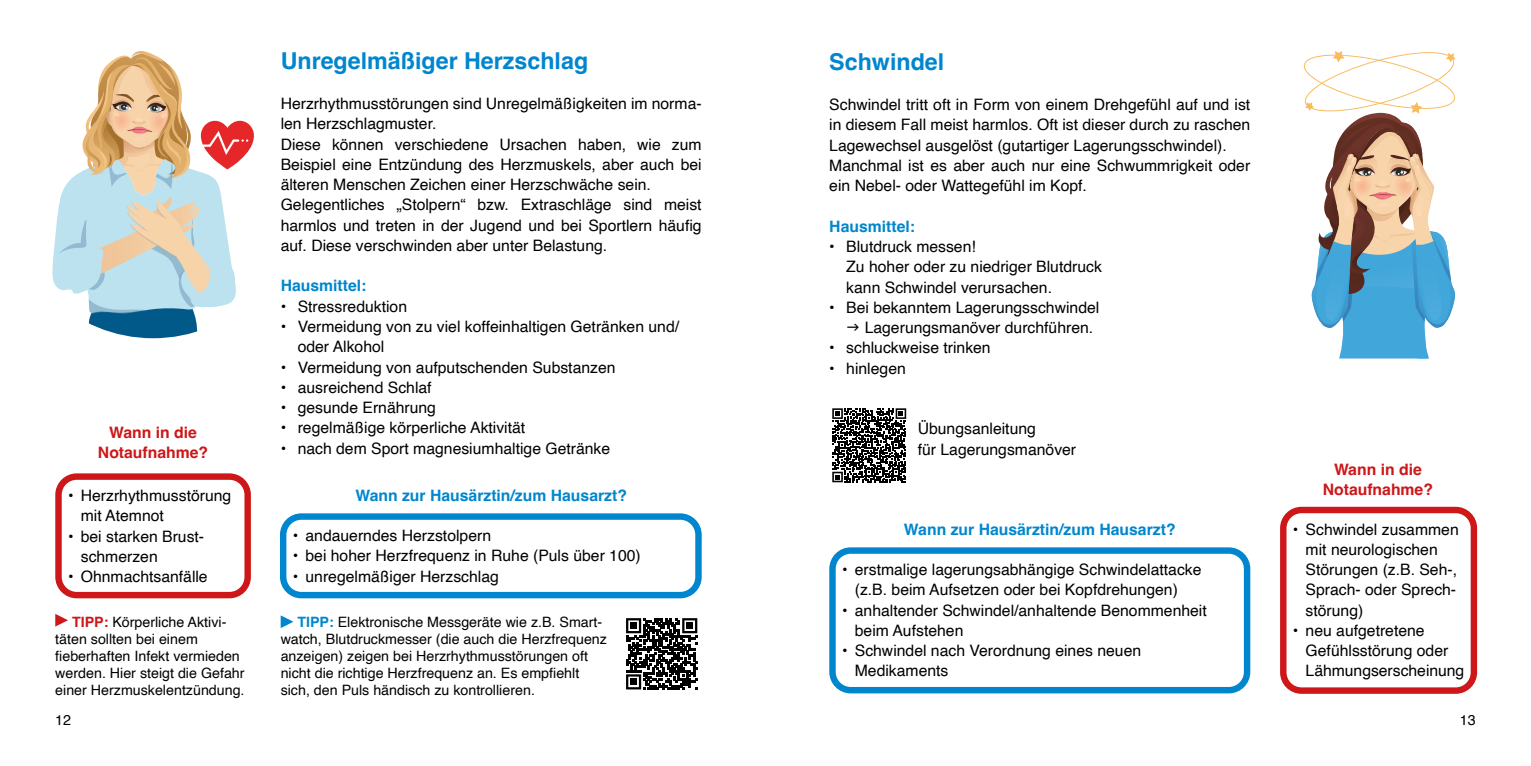
<style>
.page{position:relative;width:1531px;height:766px;background:#fff}
.page>*{position:absolute;margin:0;border:0;box-sizing:border-box;transform-origin:0 0}
.t1{font:700 23.25px "Helvetica";color:#0086ce}
.t2{font:15.75px/20.2px "Helvetica";color:#000}
.t3{font:700 15.75px "Helvetica";color:#0086ce}
.t4{font:700 15.75px/20.2px "Helvetica";color:#cd1719;text-align:center}
.t5{font:14.25px/17.1px "Helvetica";color:#000}
.s1{font-weight:700;color:#cd1719}
.s2{font-weight:700;color:#0086ce}
</style>
<div class="page">
<div style="left:280px;top:513px;width:422px;height:85px;border:6px solid #0086ce;border-radius:18px"></div>
<div style="left:829px;top:547px;width:421px;height:146px;border:6px solid #0086ce;border-radius:18px"></div>
<div style="left:1280px;top:506px;width:197px;height:187px;border:6px solid #cd1719;border-radius:18px"></div>
<div style="left:55px;top:473px;width:196px;height:125px;border:6px solid #cd1719;border-radius:18px"></div>
<svg style="left:281px;top:615px;width:12px;height:13px"></svg>
<svg style="left:55px;top:614px;width:13px;height:12px"></svg>
<svg style="left:52px;top:51px;width:202px;height:287px"></svg>
<svg style="left:1304px;top:51px;width:152px;height:307px"></svg>
<svg style="left:626px;top:618px;width:71px;height:71px"></svg>
<div style="left:630px;top:622px;width:7px;height:6px;background:#000"></div>
<div style="left:686px;top:622px;width:7px;height:6px;background:#000"></div>
<div style="left:630px;top:678px;width:7px;height:7px;background:#000"></div>
<svg style="left:832px;top:408px;width:74px;height:74px"></svg>
<p class="t4" style="left:98px;top:424px;width:112px">Wann in die<br>Notaufnahme?</p>
<p class="t2" style="left:81px;top:485px;width:152px;text-indent:-13px">• Herzrhythmusstörung mit Atemnot</p>
<p class="t2" style="left:81px;top:526px;width:125px;text-indent:-13px">• bei starken Brust&shy;schmerzen</p>
<p class="t2" style="left:68px;top:566px;width:141px">• Ohnmachtsanfälle</p>
<p class="t5" style="left:55px;top:613px;width:191px;text-indent:17px"><span class="s1">TIPP:</span> Körperliche Aktivi&shy;täten sollten bei einem fieberhaften Infekt vermieden werden. Hier steigt die Gefahr einer Herzmuskelentzündung.</p>
<h1 class="t1" style="left:281px;top:46px;width:309px">Unregelmäßiger Herzschlag</h1>
<p class="t2" style="left:281px;top:94px;width:422px">Herzrhythmusstörungen sind Unregelmäßigkeiten im norma&shy;len Herzschlagmuster.<br>Diese können verschiedene Ursachen haben, wie zum Beispiel eine Entzündung des Herzmuskels, aber auch bei älteren Menschen Zeichen einer Herzschwäche sein.<br>Gelegentliches „Stolpern“ bzw. Extraschläge sind meist harmlos und treten in der Jugend und bei Sportlern häufig auf. Diese verschwinden aber unter Belastung.</p>
<p class="t3" style="left:281px;top:276px;width:87px">Hausmittel:</p>
<p class="t2" style="left:281px;top:296px;width:128px">• Stressreduktion</p>
<p class="t2" style="left:298px;top:317px;width:383px;text-indent:-17px">• Vermeidung von zu viel koffeinhaltigen Getränken und/ oder Alkohol</p>
<p class="t2" style="left:281px;top:357px;width:336px">• Vermeidung von aufputschenden Substanzen</p>
<p class="t2" style="left:281px;top:377px;width:152px">• ausreichend Schlaf</p>
<p class="t2" style="left:281px;top:398px;width:157px">• gesunde Ernährung</p>
<p class="t2" style="left:281px;top:418px;width:246px">• regelmäßige körperliche Aktivität</p>
<p class="t2" style="left:281px;top:438px;width:331px">• nach dem Sport magnesiumhaltige Getränke</p>
<p class="t3" style="left:355px;top:485px;width:273px">Wann zur Hausärztin/zum Hausarzt?</p>
<h1 class="t1" style="left:829px;top:47px;width:116px">Schwindel</h1>
<p class="t2" style="left:829px;top:95px;width:422px">Schwindel tritt oft in Form von einem Drehgefühl auf und ist in diesem Fall meist harmlos. Oft ist dieser durch zu raschen Lagewechsel ausgelöst (gutartiger Lagerungsschwindel).<br>Manchmal ist es aber auch nur eine Schwummrigkeit oder ein Nebel- oder Wattegefühl im Kopf.</p>
<p class="t3" style="left:829px;top:216px;width:87px">Hausmittel:</p>
<p class="t2" style="left:846px;top:237px;width:257px;text-indent:-17px">• Blutdruck messen!<br>Zu hoher oder zu niedriger Blutdruck kann Schwindel verursachen.</p>
<p class="t2" style="left:865px;top:297px;width:236px;text-indent:-35px">• Bei bekanntem Lagerungsschwindel<br>Lagerungsmanöver durchführen.</p>
<p class="t2" style="left:829px;top:338px;width:163px">• schluckweise trinken</p>
<p class="t2" style="left:829px;top:358px;width:78px">• hinlegen</p>
<p class="t2" style="left:918px;top:419px;width:160px">Übungsanleitung<br>für Lagerungsmanöver</p>
<p class="t3" style="left:904px;top:519px;width:273px">Wann zur Hausärztin/zum Hausarzt?</p>
<p class="t2" style="left:293px;top:525px;width:200px">• andauerndes Herzstolpern</p>
<p class="t2" style="left:293px;top:546px;width:350px">• bei hoher Herzfrequenz in Ruhe (Puls über 100)</p>
<p class="t2" style="left:293px;top:566px;width:208px">• unregelmäßiger Herzschlag</p>
<p class="t2" style="left:855px;top:559px;width:348px;text-indent:-13px">• erstmalige lagerungsabhängige Schwindelattacke (z.B. beim Aufsetzen oder bei Kopfdrehungen)</p>
<p class="t2" style="left:855px;top:600px;width:353px;text-indent:-13px">• anhaltender Schwindel/anhaltende Benommenheit beim Aufstehen</p>
<p class="t2" style="left:855px;top:640px;width:288px;text-indent:-13px">• Schwindel nach Verordnung eines neuen<br>Medikaments</p>
<p class="t5" style="left:281px;top:613px;width:328px;text-indent:17px"><span class="s2">TIPP:</span> Elektronische Messgeräte wie z.B. Smart&shy;watch, Blutdruckmesser (die auch die Herzfrequenz anzeigen) zeigen bei Herzrhythmusstörungen oft nicht die richtige Herzfrequenz an. Es empfiehlt sich, den Puls händisch zu kontrollieren.</p>
<p class="t4" style="left:1323px;top:460px;width:112px">Wann in die<br>Notaufnahme?</p>
<p class="t2" style="left:1305px;top:519px;width:155px;text-indent:-13px">• Schwindel zusammen mit neurologischen<br>Störungen (z.B. Seh-,<br>Sprach- oder Sprech&shy;störung)</p>
<p class="t2" style="left:1305px;top:620px;width:160px;text-indent:-13px">• neu aufgetretene<br>Gefühlsstörung oder<br>Lähmungserscheinung</p>
<p class="t5" style="left:55px;top:711px;width:17px">12</p>
<p class="t5" style="left:1460px;top:711px;width:17px">13</p>
</div>
